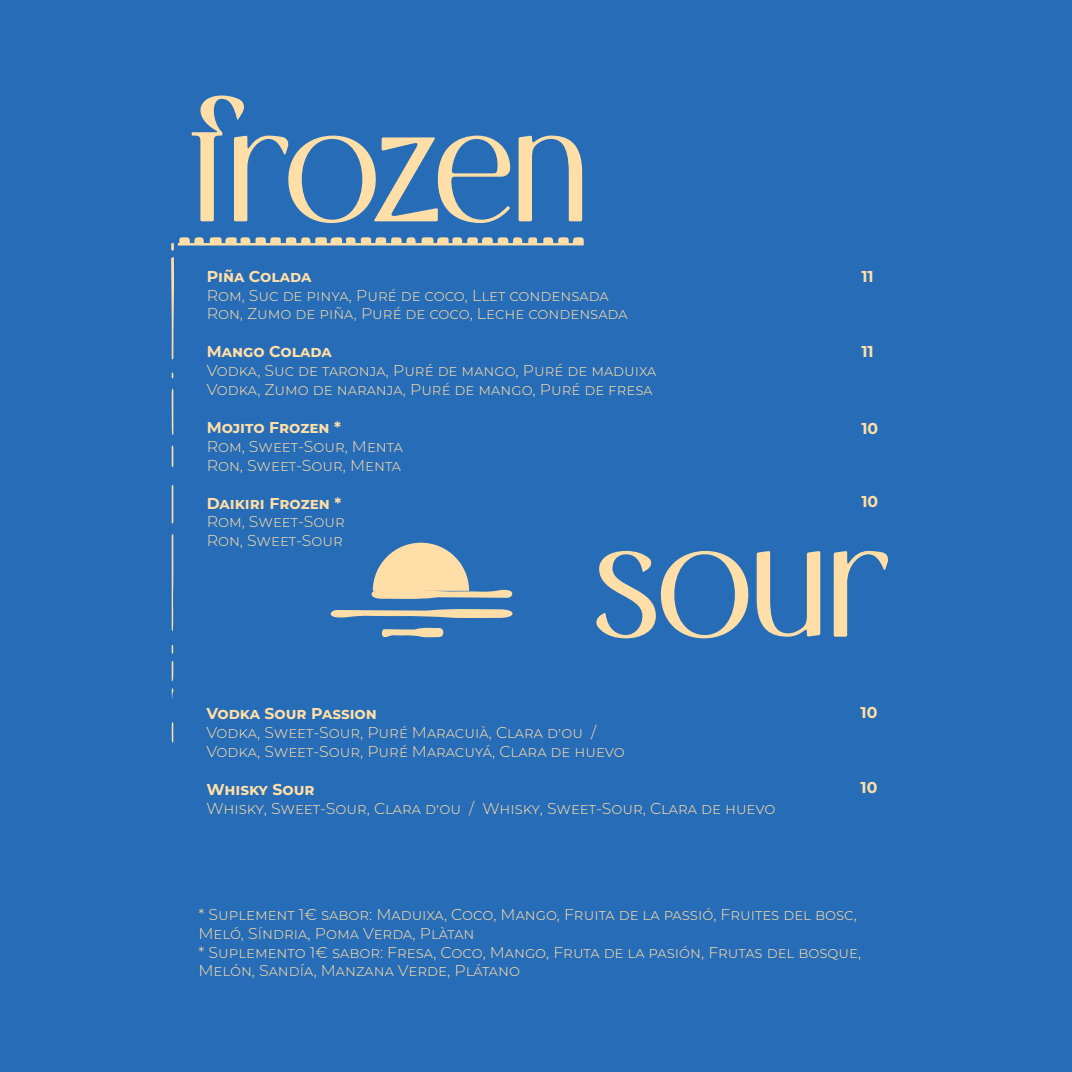
<style>
.page{position:relative;width:1072px;height:1072px;background:#fff}
.page>*{position:absolute;margin:0;border:0;box-sizing:border-box;transform-origin:0 0}
.t1{font:167.65px "Algha";letter-spacing:-.025em;color:#ffdea8}
.t2{font:300 15.75px/18.9px "Montserrat";color:#ffdea8}
.t3{font:700 15.75px "Montserrat";color:#ffdea8}
</style>
<div class="page">
<div style="left:0;top:0;width:1071px;height:1071px;background:#266cb6"></div>
<svg style="left:171px;top:257px;width:3px;height:102px"></svg>
<svg style="left:172px;top:534px;width:1px;height:97px"></svg>
<svg style="left:172px;top:484px;width:1px;height:39px"></svg>
<svg style="left:171px;top:388px;width:2px;height:47px"></svg>
<svg style="left:171px;top:445px;width:2px;height:22px"></svg>
<svg style="left:171px;top:722px;width:2px;height:20px"></svg>
<svg style="left:171px;top:661px;width:2px;height:20px"></svg>
<svg style="left:171px;top:688px;width:3px;height:10px"></svg>
<svg style="left:171px;top:372px;width:3px;height:6px"></svg>
<svg style="left:171px;top:237px;width:412px;height:14px"></svg>
<svg style="left:330px;top:609px;width:183px;height:9px"></svg>
<svg style="left:381px;top:628px;width:62px;height:9px"></svg>
<svg style="left:371px;top:542px;width:142px;height:57px"></svg>
<h1 class="t1" style="left:188px;top:62px;width:402px">frozen</h1>
<p class="t3" style="left:207px;top:265px;width:106px">Piña Colada</p>
<p class="t2" style="left:207px;top:285px;width:422px">Rom, Suc de pinya, Puré de coco, Llet condensada<br>Ron, Zumo de piña, Puré de coco, Leche condensada</p>
<p class="t3" style="left:207px;top:340px;width:127px">Mango Colada</p>
<p class="t2" style="left:207px;top:360px;width:451px">Vodka, Suc de taronja, Puré de mango, Puré de maduixa<br>Vodka, Zumo de naranja, Puré de mango, Puré de fresa</p>
<p class="t3" style="left:207px;top:416px;width:136px">Mojito Frozen *</p>
<p class="t2" style="left:207px;top:436px;width:198px">Rom, Sweet-Sour, Menta<br>Ron, Sweet-Sour, Menta</p>
<p class="t3" style="left:207px;top:491px;width:136px">Daikiri Frozen *</p>
<p class="t2" style="left:207px;top:512px;width:140px">Rom, Sweet-Sour<br>Ron, Sweet-Sour</p>
<p class="t3" style="left:861px;top:265px;width:14px">11</p>
<p class="t3" style="left:861px;top:340px;width:14px">11</p>
<p class="t3" style="left:861px;top:417px;width:18px">10</p>
<p class="t3" style="left:861px;top:490px;width:18px">10</p>
<h1 class="t1" style="left:593px;top:477px;width:300px">sour</h1>
<p class="t3" style="left:206px;top:702px;width:172px">Vodka Sour Passion</p>
<p class="t2" style="left:206px;top:722px;width:420px">Vodka, Sweet-Sour, Puré Maracuià, Clara d’ou /<br>Vodka, Sweet-Sour, Puré Maracuyá, Clara de huevo</p>
<p class="t3" style="left:206px;top:777px;width:110px">Whisky Sour</p>
<p class="t2" style="left:206px;top:798px;width:570px">Whisky, Sweet-Sour, Clara d’ou / Whisky, Sweet-Sour, Clara de huevo</p>
<p class="t3" style="left:860px;top:700px;width:18px">10</p>
<p class="t3" style="left:860px;top:776px;width:18px">10</p>
<p class="t2" style="left:198px;top:904px;width:664px">* Suplement 1€ sabor: Maduixa, Coco, Mango, Fruita de la passió, Fruites del bosc, Meló, Síndria, Poma Verda, Plàtan<br>* Suplemento 1€ sabor: Fresa, Coco, Mango, Fruta de la pasión, Frutas del bosque, Melón, Sandía, Manzana Verde, Plátano</p>
</div>
